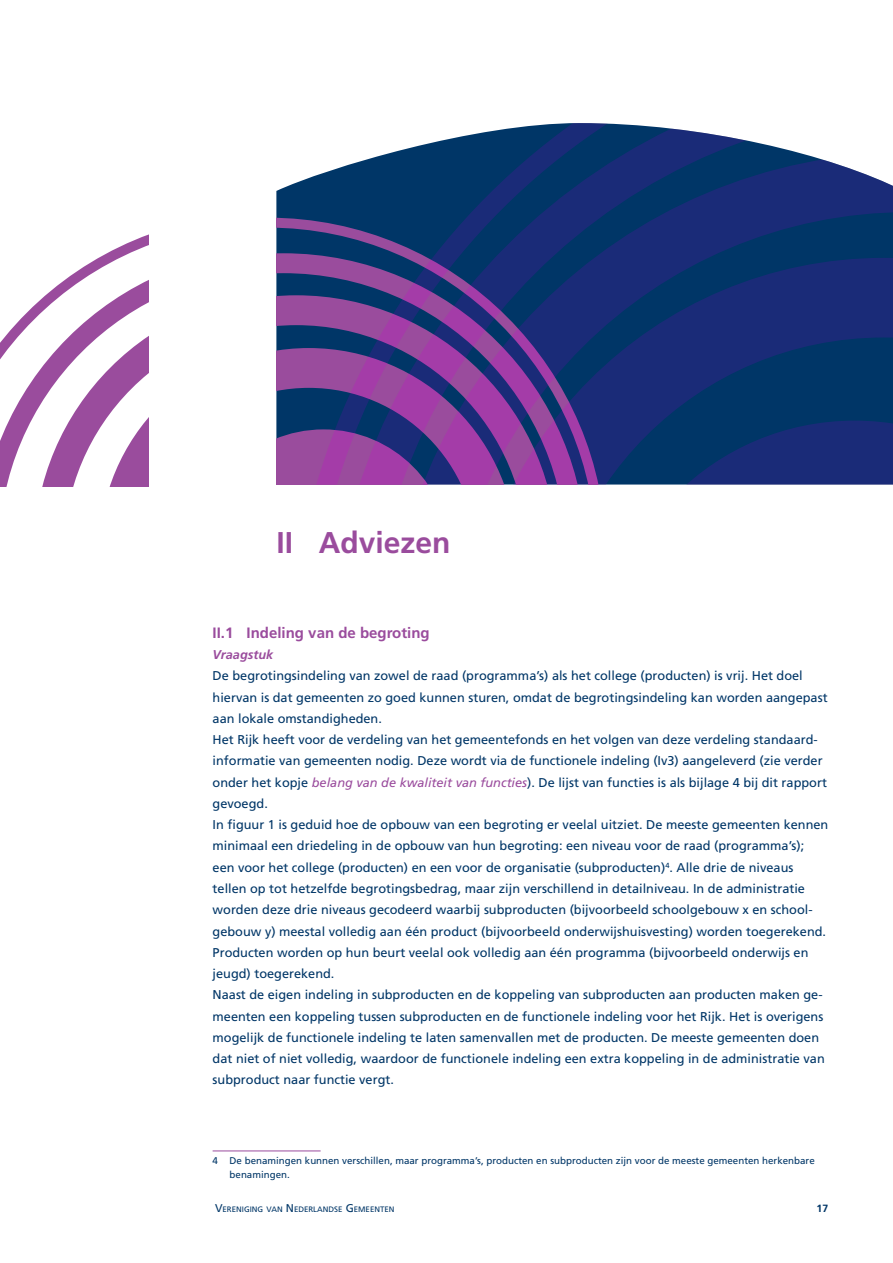
<style>
.page{position:relative;width:893px;height:1263px;background:#fff}
.page>*{position:absolute;margin:0;border:0;box-sizing:border-box;transform-origin:0 0}
._001_Hoofdstukkop{font:700 30px "Frutiger LT Std";color:#9a4c9d}
._003_Tussenkop_1___1{font:700 15px "Frutiger LT Std";color:#9a4c9d}
._004_Broodtekst___8{font:12.75px/21.3px "Frutiger LT Std";color:#003667}
._003_Tussenkop_2___8{font:italic 700 12.75px "Frutiger LT Std";color:#9a4c9d}
.t1{font:700 10.5px "Frutiger LT Std";color:#003667}
._008_Voetnoot___6_5{font:9.75px/13.5px "Frutiger LT Std";color:#003667}
.t2{font:7.8px "Frutiger LT Std";color:#003667}
.s1{font-style:italic;color:#9a4c9d}
.s2{font-size:11.25px}
</style>
<div class="page">
<svg style="left:0;top:234px;width:149px;height:252px"></svg>
<svg style="left:276px;top:123px;width:617px;height:361px"></svg>
<svg style="left:276px;top:218px;width:330px;height:266px"></svg>
<hr style="left:213px;top:1151px;width:108px;height:1px;background:#9a4c9d">
<p class="_001_Hoofdstukkop" style="left:276px;top:525px;width:176px">II Adviezen</p>
<p class="_003_Tussenkop_1___1" style="left:213px;top:624px;width:219px">II.1 Indeling van de begroting</p>
<p class="_003_Tussenkop_2___8" style="left:213px;top:647px;width:62px">Vraagstuk</p>
<p class="_004_Broodtekst___8" style="left:213px;top:665px;width:616px">De begrotingsindeling van zowel de raad (programma’s) als het college (producten) is vrij. Het doel hiervan is dat gemeenten zo goed kunnen sturen, omdat de begrotingsindeling kan worden aangepast aan lokale omstandigheden.</p>
<p class="_004_Broodtekst___8" style="left:213px;top:729px;width:616px">Het Rijk heeft voor de verdeling van het gemeentefonds en het volgen van deze verdeling standaard&shy;informatie van gemeenten nodig. Deze wordt via de functionele indeling (Iv3) aangeleverd (zie verder onder het kopje <span class="s1">belang van de kwaliteit van functies</span>). De lijst van functies is als bijlage 4 bij dit rapport gevoegd.</p>
<p class="_004_Broodtekst___8" style="left:213px;top:814px;width:617px">In figuur 1 is geduid hoe de opbouw van een begroting er veelal uitziet. De meeste gemeenten kennen minimaal een driedeling in de opbouw van hun begroting: een niveau voor de raad (programma’s); een voor het college (producten) en een voor de organisatie (subproducten)<sup>4</sup>. Alle drie de niveaus tellen op tot hetzelfde begrotingsbedrag, maar zijn verschillend in detailniveau. In de administratie worden deze drie niveaus gecodeerd waarbij subproducten (bijvoorbeeld schoolgebouw x en school&shy;gebouw y) meestal volledig aan één product (bijvoorbeeld onderwijshuisvesting) worden toegerekend.<br>Producten worden op hun beurt veelal ook volledig aan één programma (bijvoorbeeld onderwijs en jeugd) toegerekend.</p>
<p class="_004_Broodtekst___8" style="left:213px;top:984px;width:614px">Naast de eigen indeling in subproducten en de koppeling van subproducten aan producten maken ge&shy;meenten een koppeling tussen subproducten en de functionele indeling voor het Rijk. Het is overigens mogelijk de functionele indeling te laten samenvallen met de producten. De meeste gemeenten doen dat niet of niet volledig, waardoor de functionele indeling een extra koppeling in de administratie van subproduct naar functie vergt.</p>
<p class="_008_Voetnoot___6_5" style="left:230px;top:1154px;width:587px;text-indent:-17px">4 De benamingen kunnen verschillen, maar programma’s, producten en subproducten zijn voor de meeste gemeenten herkenbare benamingen.</p>
<p class="t2" style="left:215px;top:1205px;width:181px"><span class="s2">V</span>ERENIGING VAN <span class="s2">N</span> EDERLANDSE <span class="s2">G</span> EMEENTEN</p>
<p class="t1" style="left:817px;top:1202px;width:13px">17</p>
</div>
